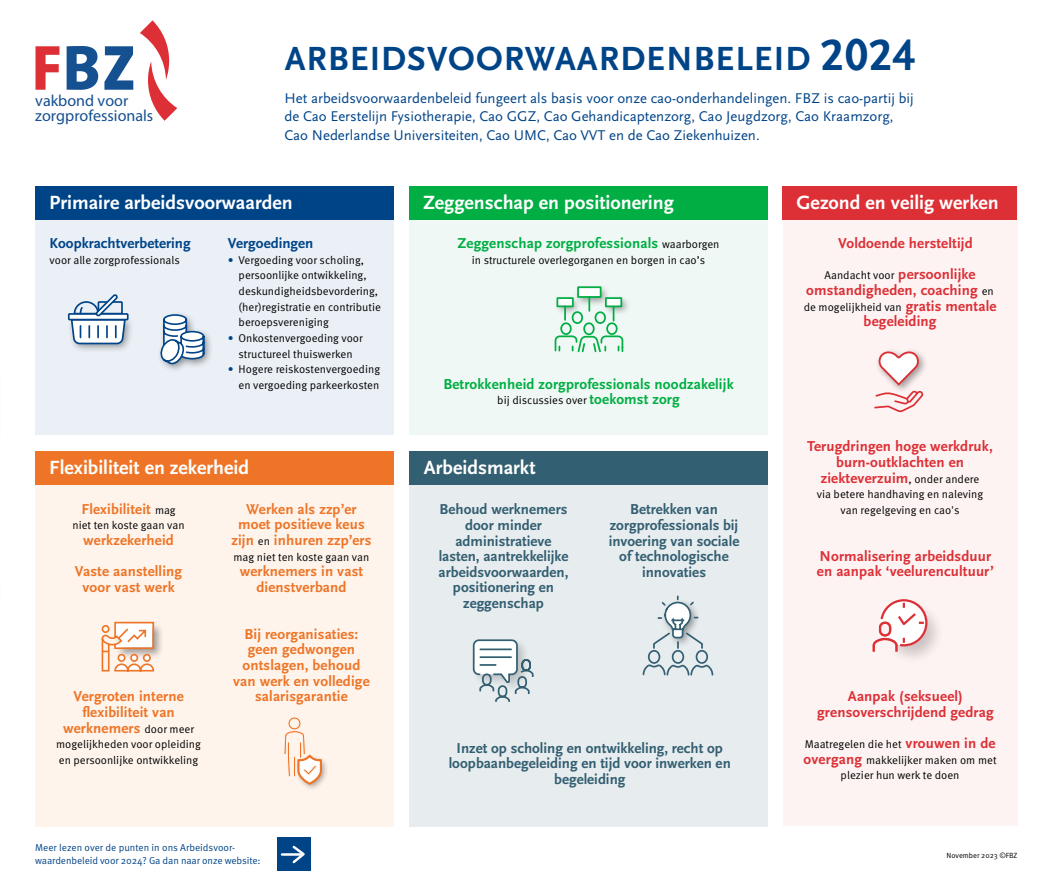
<style>
.page{position:relative;width:1053px;height:893px;background:#fff}
.page>*{position:absolute;margin:0;border:0;box-sizing:border-box;transform-origin:0 0}
.t1{font:700 35px "Scala Sans OT";letter-spacing:.03em;color:#048}
.t2{font:700 20px "Scala Sans OT";color:#fff}
.t3{font:16px/14.5px "Myriad Pro";color:#155091}
.t4{font:700 15px/15.6px "Scala Sans OT";color:#335f72;text-align:center}
.t5{font:700 15px/15.6px "Scala Sans OT";letter-spacing:.01em;color:#ee7527;text-align:center}
.t6{font:700 15px/15.6px "Scala Sans OT";letter-spacing:.01em;color:#dc3036;text-align:center}
.t7{font:700 15px "Scala Sans OT";letter-spacing:.01em;color:#00ae43}
.t8{font:700 15px "Scala Sans OT";color:#048}
.t9{font:14.75px/18.8px "Scala Sans OT";color:#048}
.t10{font:11.25px/15.6px "Meta Pro Norm";color:#000;text-align:center}
.t11{font:10px/12.5px "Meta Pro Norm";letter-spacing:-.01em;color:#048}
.t12{font:7.5px "Meta Pro Norm";letter-spacing:-.005em;color:#000}
.s1{font-size:46.25px}
.s2{font-family:"Meta Pro Norm";font-weight:400;font-size:11.25px;color:#000}
.s3{font-family:"Scala Sans OT";font-weight:700;font-size:15px;color:#dc3036}
.s4{color:#048}
.s5{font-family:"Scala Sans OT";font-weight:700;font-size:15px;color:#00ae43}
</style>
<div class="page">
<div style="left:35px;top:451px;width:358px;height:376px;background:#fef4ec"></div>
<div style="left:114px;top:622px;width:50px;height:37px;background:#000;opacity:.37"></div>
<div style="left:35px;top:186px;width:358px;height:248px;background:#ebf0f6"></div>
<div style="left:782px;top:186px;width:235px;height:640px;background:#fdf3f3"></div>
<div style="left:410px;top:459px;width:357px;height:367px;background:#e7ecee"></div>
<div style="left:409px;top:187px;width:358px;height:247px;background:#eff8f4"></div>
<div style="left:409px;top:186px;width:358px;height:34px;background:#00ae43"></div>
<div style="left:35px;top:186px;width:358px;height:34px;background:#048"></div>
<div style="left:782px;top:186px;width:235px;height:34px;background:#dc3036"></div>
<div style="left:35px;top:451px;width:358px;height:34px;background:#ee7527"></div>
<div style="left:276px;top:837px;width:34px;height:34px;background:#048"></div>
<hr style="left:282px;top:853px;width:19px;height:3px;background:#fff">
<svg style="left:290px;top:845px;width:15px;height:19px"></svg>
<div style="left:410px;top:451px;width:357px;height:34px;background:#335f72"></div>
<svg style="left:140px;top:20px;width:37px;height:101px"></svg>
<svg style="left:36px;top:46px;width:23px;height:44px"></svg>
<svg style="left:67px;top:46px;width:31px;height:44px"></svg>
<svg style="left:104px;top:46px;width:29px;height:44px"></svg>
<svg style="left:472px;top:639px;width:62px;height:63px"></svg>
<div style="left:880px;top:600px;width:65px;height:65px;background:#000;opacity:.2"></div>
<svg style="left:872px;top:599px;width:56px;height:55px"></svg>
<svg style="left:880px;top:623px;width:10px;height:12px"></svg>
<div style="left:878px;top:622px;width:13px;height:14px;border:2px solid #dc3036;border-radius:5px"></div>
<div style="left:67px;top:315px;width:68px;height:39px;background:#000;opacity:.41"></div>
<div style="left:68px;top:313px;width:60px;height:7px;border:2px solid #048"></div>
<svg style="left:70px;top:294px;width:57px;height:51px"></svg>
<div style="left:157px;top:310px;width:56px;height:63px;background:#000;opacity:.46"></div>
<svg style="left:158px;top:313px;width:47px;height:52px"></svg>
<svg style="left:101px;top:621px;width:54px;height:51px"></svg>
<div style="left:601px;top:294px;width:29px;height:22px;background:#000;opacity:.4"></div>
<svg style="left:554px;top:286px;width:70px;height:67px"></svg>
<svg style="left:642px;top:595px;width:72px;height:81px"></svg>
<div style="left:874px;top:347px;width:53px;height:47px;background:#000;opacity:.37"></div>
<svg style="left:874px;top:350px;width:49px;height:62px"></svg>
<div style="left:295px;top:754px;width:34px;height:37px;background:#000;opacity:.36"></div>
<svg style="left:284px;top:717px;width:38px;height:71px"></svg>
<div style="left:299px;top:742px;width:3px;height:16px;border:1px solid #fef4ec"></div>
<h3 class="t3" style="left:35px;top:94px;width:119px">vakbond voor zorgprofessionals</h3>
<h1 class="t1" style="left:285px;top:39px;width:631px">ARBEIDSVOORWAARDENBELEID <span class="s1">2024</span></h1>
<p class="t9" style="left:284px;top:89px;width:630px">Het arbeidsvoorwaardenbeleid fungeert als basis voor onze cao-onderhandelingen. FBZ is cao-partij bij de Cao Eerstelijn Fysiotherapie, Cao GGZ, Cao Gehandicaptenzorg, Cao Jeugdzorg, Cao Kraamzorg,<br>Cao Nederlandse Universiteiten, Cao UMC, Cao VVT en de Cao Ziekenhuizen.</p>
<h2 class="t2" style="left:49px;top:191px;width:245px">Primaire arbeidsvoorwaarden</h2>
<h2 class="t2" style="left:796px;top:191px;width:204px">Gezond en veilig werken</h2>
<h2 class="t2" style="left:423px;top:191px;width:252px">Zeggenschap en positionering</h2>
<h3 class="t7" style="left:457px;top:235px;width:263px">Zeggenschap zorgprofessionals <span class="s2">waarborgen</span></h3>
<p class="t10" style="left:472px;top:251px;width:235px">in structurele overlegorganen en borgen in cao’s</p>
<h3 class="t8" style="left:50px;top:235px;width:142px">Koopkrachtverbetering</h3>
<p class="t10" style="left:50px;top:251px;width:132px">voor alle zorgprofessionals</p>
<h3 class="t6" style="left:838px;top:236px;width:136px">Voldoende hersteltijd</h3>
<p class="t10" style="left:824px;top:267px;width:153px">Aandacht voor <span class="s3">persoonlijke</span></p>
<h3 class="t6" style="left:806px;top:283px;width:189px">omstandigheden, coaching <span class="s2">en</span></h3>
<p class="t10" style="left:803px;top:298px;width:194px">de mogelijkheid van <span class="s3">gratis mentale</span></p>
<h3 class="t6" style="left:863px;top:314px;width:74px">begeleiding</h3>
<h3 class="t8" style="left:228px;top:235px;width:87px">Vergoedingen</h3>
<p class="t10" style="left:238px;top:251px;width:144px;text-align:left;text-indent:-11px"><span class="s4">•</span> Vergoeding voor scholing, persoonlijke ontwikkeling, deskundigheidsbevordering, (her)registratie en contributie beroepsvereniging</p>
<p class="t10" style="left:228px;top:329px;width:136px"><span class="s4">•</span> Onkostenvergoeding voor structureel thuiswerken</p>
<p class="t10" style="left:228px;top:361px;width:154px;text-align:right"><span class="s4">•</span> Hogere reiskostenvergoeding en vergoeding parkeerkosten</p>
<h3 class="t7" style="left:443px;top:375px;width:292px">Betrokkenheid zorgprofessionals noodzakelijk</h3>
<p class="t10" style="left:497px;top:392px;width:184px">bij discussies over <span class="s5">toekomst zorg</span></p>
<h2 class="t2" style="left:49px;top:456px;width:201px">Flexibiliteit en zekerheid</h2>
<h3 class="t5" style="left:81px;top:501px;width:96px">Flexibiliteit <span class="s2">mag</span></h3>
<p class="t10" style="left:72px;top:517px;width:114px">niet ten koste gaan van</p>
<h3 class="t5" style="left:75px;top:525px;width:109px;line-height:31.2px">werkzekerheid<br>Vaste aanstelling</h3>
<h3 class="t5" style="left:82px;top:579px;width:94px">voor vast werk</h3>
<h3 class="t5" style="left:231px;top:501px;width:141px">Werken als zzp’er moet positieve keus zijn <span class="s2">en</span> inhuren zzp’ers</h3>
<p class="t10" style="left:233px;top:548px;width:137px">mag niet ten koste gaan van</p>
<h3 class="t5" style="left:240px;top:564px;width:125px">werknemers in vast dienstverband</h3>
<h3 class="t5" style="left:233px;top:626px;width:138px">Bij reorganisaties: geen gedwongen ontslagen, behoud van werk en volledige salarisgarantie</h3>
<h3 class="t5" style="left:63px;top:689px;width:132px">Vergroten interne flexibiliteit van werknemers <span class="s2">door meer</span></h3>
<p class="t10" style="left:56px;top:736px;width:146px;text-align:left">mogelijkheden voor opleiding en persoonlijke ontwikkeling</p>
<p class="t11" style="left:35px;top:841px;width:227px">Meer lezen over de punten in ons Arbeidsvoor&shy;waardenbeleid voor 2024? Ga dan naar onze website:</p>
<h2 class="t2" style="left:424px;top:456px;width:113px">Arbeidsmarkt</h2>
<h3 class="t4" style="left:438px;top:502px;width:131px">Behoud werknemers door minder administratieve lasten, aantrekkelijke arbeidsvoorwaarden, positionering en zeggenschap</h3>
<h3 class="t4" style="left:608px;top:502px;width:132px">Betrekken van zorgprofessionals bij invoering van sociale of technologische innovaties</h3>
<h3 class="t4" style="left:448px;top:740px;width:283px">Inzet op scholing en ontwikkeling, recht op loopbaanbegeleiding en tijd voor inwerken en begeleiding</h3>
<h3 class="t6" style="left:807px;top:439px;width:187px">Terugdringen hoge werkdruk, burn-outklachten en ziekteverzuim<span class="s2">, onder andere</span></h3>
<p class="t10" style="left:816px;top:486px;width:168px">via betere handhaving en naleving van regelgeving en cao's</p>
<h3 class="t6" style="left:816px;top:548px;width:178px;text-align:left">Normalisering arbeidsduur en aanpak ‘veelurencultuur’</h3>
<h3 class="t6" style="left:817px;top:689px;width:178px">Aanpak (seksueel) grensoverschrijdend gedrag</h3>
<p class="t10" style="left:803px;top:736px;width:194px">Maatregelen die het <span class="s3">vrouwen in de overgang</span> makkelijker maken om met plezier hun werk te doen</p>
<p class="t12" style="left:946px;top:849px;width:72px">November 2023 ©FBZ</p>
</div>
